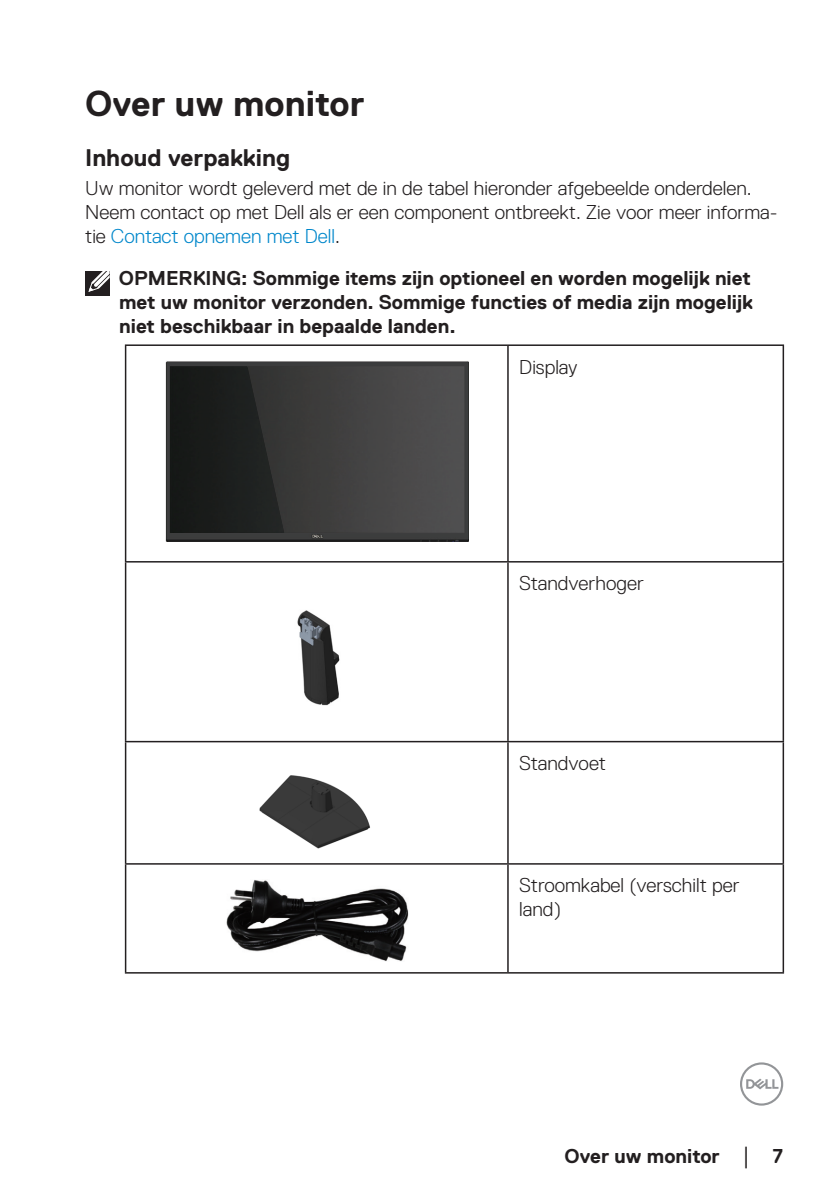
<style>
.page{position:relative;width:840px;height:1191px;background:#fff}
.page>*{position:absolute;margin:0;border:0;box-sizing:border-box;transform-origin:0 0}
.Head1{font:700 36px "Dell Replica";color:#231f20}
.Head2{font:700 24px "Dell Replica";color:#231f20}
.text{font:300 20px/24px "Dell Replica";color:#231f20}
.Note{font:700 20px/24px "Dell Replica";color:#231f20;text-align:justify}
.s1{color:#0087cb}
.s2{font-family:"Times New Roman";font-weight:400;font-size:18px}
</style>
<div class="page">
<svg style="left:740px;top:1062px;width:42px;height:43px"></svg>
<hr style="left:125px;top:344px;width:382px;height:2px;background:#231f20">
<hr style="left:125px;top:346px;width:1px;height:215px;background:#231f20">
<hr style="left:507px;top:344px;width:276px;height:2px;background:#231f20">
<hr style="left:507px;top:346px;width:1px;height:215px;background:#231f20">
<hr style="left:782px;top:346px;width:1px;height:215px;background:#231f20">
<hr style="left:125px;top:561px;width:382px;height:1px;background:#231f20">
<hr style="left:125px;top:562px;width:1px;height:179px;background:#231f20">
<hr style="left:507px;top:561px;width:276px;height:1px;background:#231f20">
<hr style="left:507px;top:562px;width:1px;height:179px;background:#231f20">
<hr style="left:782px;top:562px;width:1px;height:179px;background:#231f20">
<hr style="left:125px;top:741px;width:382px;height:1px;background:#231f20">
<hr style="left:125px;top:742px;width:1px;height:121px;background:#231f20">
<hr style="left:507px;top:741px;width:276px;height:1px;background:#231f20">
<hr style="left:507px;top:742px;width:1px;height:121px;background:#231f20">
<hr style="left:782px;top:742px;width:1px;height:121px;background:#231f20">
<hr style="left:125px;top:863px;width:382px;height:1px;background:#231f20">
<hr style="left:125px;top:864px;width:1px;height:108px;background:#231f20">
<hr style="left:507px;top:863px;width:276px;height:1px;background:#231f20">
<hr style="left:507px;top:864px;width:1px;height:108px;background:#231f20">
<hr style="left:782px;top:864px;width:1px;height:108px;background:#231f20">
<hr style="left:125px;top:972px;width:382px;height:1px;background:#231f20">
<hr style="left:507px;top:972px;width:276px;height:1px;background:#231f20">
<img style="left:165px;top:361px;width:303px;height:180px">
<div style="left:170px;top:366px;width:77px;height:167px;background:#191b1a"></div>
<img style="left:247px;top:366px;width:217px;height:167px">
<img style="left:297px;top:610px;width:43px;height:96px">
<img style="left:259px;top:775px;width:111px;height:74px">
<img style="left:226px;top:880px;width:183px;height:81px">
<div style="left:85px;top:271px;width:24px;height:24px;background:#231f20"></div>
<svg style="left:88px;top:271px;width:22px;height:22px"></svg>
<p class="Head1" style="left:85px;top:83px;width:280px">Over uw monitor</p>
<p class="Head2" style="left:85px;top:145px;width:206px">Inhoud verpakking</p>
<p class="text" style="left:85px;top:176px;width:693px">Uw monitor wordt geleverd met de in de tabel hieronder afgebeelde onderdelen.<br>Neem contact op met Dell als er een component ontbreekt. Zie voor meer informa&shy;tie <span class="s1">Contact opnemen met Dell</span>.</p>
<p class="Note" style="left:119px;top:266px;width:635px">OPMERKING: Sommige items zijn optioneel en worden mogelijk niet met uw monitor verzonden. Sommige functies of media zijn mogelijk niet beschikbaar in bepaalde landen.</p>
<p class="text" style="left:519px;top:355px;width:60px">Display</p>
<p class="text" style="left:519px;top:571px;width:126px">Standverhoger</p>
<p class="text" style="left:519px;top:751px;width:88px">Standvoet</p>
<p class="text" style="left:519px;top:873px;width:221px">Stroomkabel (verschilt per land)</p>
<p class="Note" style="left:564px;top:1143px;width:220px">Over uw monitor <span class="s2">│</span> 7</p>
</div>
